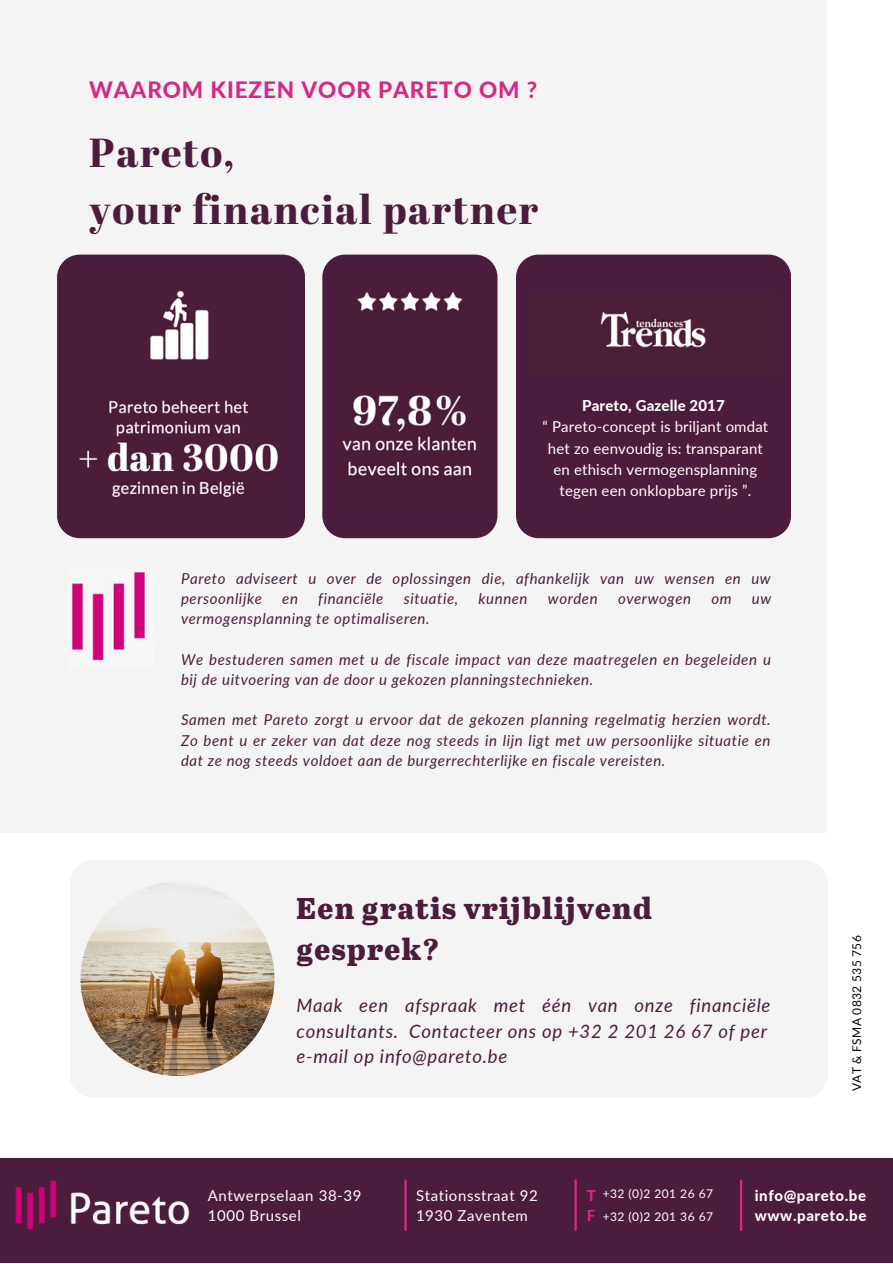
<style>
.page{position:relative;width:893px;height:1264px;background:#fff}
.page>*{position:absolute;margin:0;border:0;box-sizing:border-box;transform-origin:0 0}
.t1{font:800 40.5px/56.2px "Abril Display";letter-spacing:.04em;color:#4c1c3c}
.t2{font:800 30px/41.5px "Abril Text";letter-spacing:.04em;color:#4c1c3c}
.t3{font:800 22.5px "Lato";letter-spacing:.04em;color:#d62886}
.t4{font:italic 18.6px/25px "Lato";letter-spacing:.04em;color:#4c1c3c}
.t5{font:italic 15px/20.2px "Lato";letter-spacing:.04em;color:#4c1c3c}
.t6{font:15px/21.3px "Lato";letter-spacing:.01em;color:#fff;text-align:center}
.t7{font:15px/20.2px "Lato";letter-spacing:.04em;color:#fff}
.t8{font:800 15px/20.2px "Lato";letter-spacing:.04em;color:#fff}
.t9{font:800 15px "Lato";letter-spacing:.01em;color:#fff}
.t10{font:800 15px/20.2px "Lato";color:#d62886}
.t11{font:12px/22.5px "Lato";letter-spacing:.04em;color:#fff}
.t12{font:12px "Lato";letter-spacing:.04em;color:#000}
</style>
<div class="page">
<div style="left:0;top:0;width:826px;height:832px;background:#f4f4f4"></div>
<div style="left:57px;top:254px;width:247px;height:284px;background:#4c1c3c;border-radius:23px"></div>
<div style="left:0;top:1158px;width:892px;height:104px;background:#4c1c3c"></div>
<div style="left:322px;top:254px;width:175px;height:284px;background:#4c1c3c;border-radius:23px"></div>
<div style="left:516px;top:254px;width:274px;height:284px;background:#4c1c3c;border-radius:23px"></div>
<img style="left:71px;top:571px;width:74px;height:90px">
<hr style="left:404px;top:1180px;width:2px;height:49px;background:#d62886">
<hr style="left:574px;top:1180px;width:2px;height:49px;background:#d62886">
<hr style="left:740px;top:1180px;width:2px;height:49px;background:#d62886">
<img style="left:15px;top:1180px;width:175px;height:50px">
<img style="left:79px;top:290px;width:199px;height:207px">
<img style="left:342px;top:292px;width:135px;height:185px">
<div style="left:70px;top:860px;width:757px;height:237px;background:#f4f4f4;border-radius:23px"></div>
<img style="left:80px;top:882px;width:194px;height:193px;border-radius:50%">
<img style="left:600px;top:311px;width:106px;height:37px">
<h3 class="t3" style="left:89px;top:76px;width:449px">WAAROM KIEZEN VOOR PARETO OM ?</h3>
<h1 class="t1" style="left:89px;top:129px;width:450px">Pareto,<br>your financial partner</h1>
<p class="t9" style="left:582px;top:396px;width:144px">Pareto, Gazelle 2017</p>
<p class="t6" style="left:542px;top:416px;width:227px">“ Pareto-concept is briljant omdat het zo eenvoudig is: transparant en ethisch vermogensplanning tegen een onklopbare prijs ”.</p>
<p class="t5" style="left:181px;top:567px;width:591px">Pareto adviseert u over de oplossingen die, afhankelijk van uw wensen en uw persoonlijke</p>
<p class="t5" style="left:282px;top:588px;width:17px">en</p>
<p class="t5" style="left:318px;top:588px;width:67px">financiële</p>
<p class="t5" style="left:404px;top:588px;width:56px">situatie,</p>
<p class="t5" style="left:478px;top:588px;width:51px">kunnen</p>
<p class="t5" style="left:548px;top:588px;width:51px">worden</p>
<p class="t5" style="left:618px;top:588px;width:75px">overwogen</p>
<p class="t5" style="left:711px;top:588px;width:22px">om</p>
<p class="t5" style="left:751px;top:588px;width:21px">uw</p>
<p class="t5" style="left:181px;top:608px;width:250px">vermogensplanning te optimaliseren.</p>
<p class="t5" style="left:181px;top:648px;width:591px">We bestuderen samen met u de fiscale impact van deze maatregelen en begeleiden u bij de uitvoering van de door u gekozen planningstechnieken.</p>
<p class="t5" style="left:181px;top:709px;width:591px;text-align:justify">Samen met Pareto zorgt u ervoor dat de gekozen planning regelmatig herzien wordt.<br>Zo bent u er zeker van dat deze nog steeds in lijn ligt met uw persoonlijke situatie en dat ze nog steeds voldoet aan de burgerrechterlijke en fiscale vereisten.</p>
<h2 class="t2" style="left:296px;top:889px;width:357px">Een gratis vrijblijvend gesprek?</h2>
<p class="t4" style="left:296px;top:992px;width:475px">Maak een afspraak met één van onze financiële consultants. Contacteer ons op +32 2 201 26 67 of per e-mail op info@pareto.be</p>
<p class="t12" style="left:849px;top:1091px;width:157px;rotate:-90deg">VAT &amp; FSMA 0832 535 756</p>
<p class="t7" style="left:208px;top:1184px;width:155px">Antwerpselaan 38-39<br>1000 Brussel</p>
<p class="t7" style="left:416px;top:1184px;width:123px">Stationsstraat 92<br>1930 Zaventem</p>
<p class="t11" style="left:602px;top:1182px;width:112px">+32 (0)2 201 26 67 +32 (0)2 201 36 67</p>
<p class="t8" style="left:754px;top:1184px;width:113px">info@pareto.be www.pareto.be</p>
<p class="t10" style="left:587px;top:1184px;width:11px">T<br>F</p>
</div>
